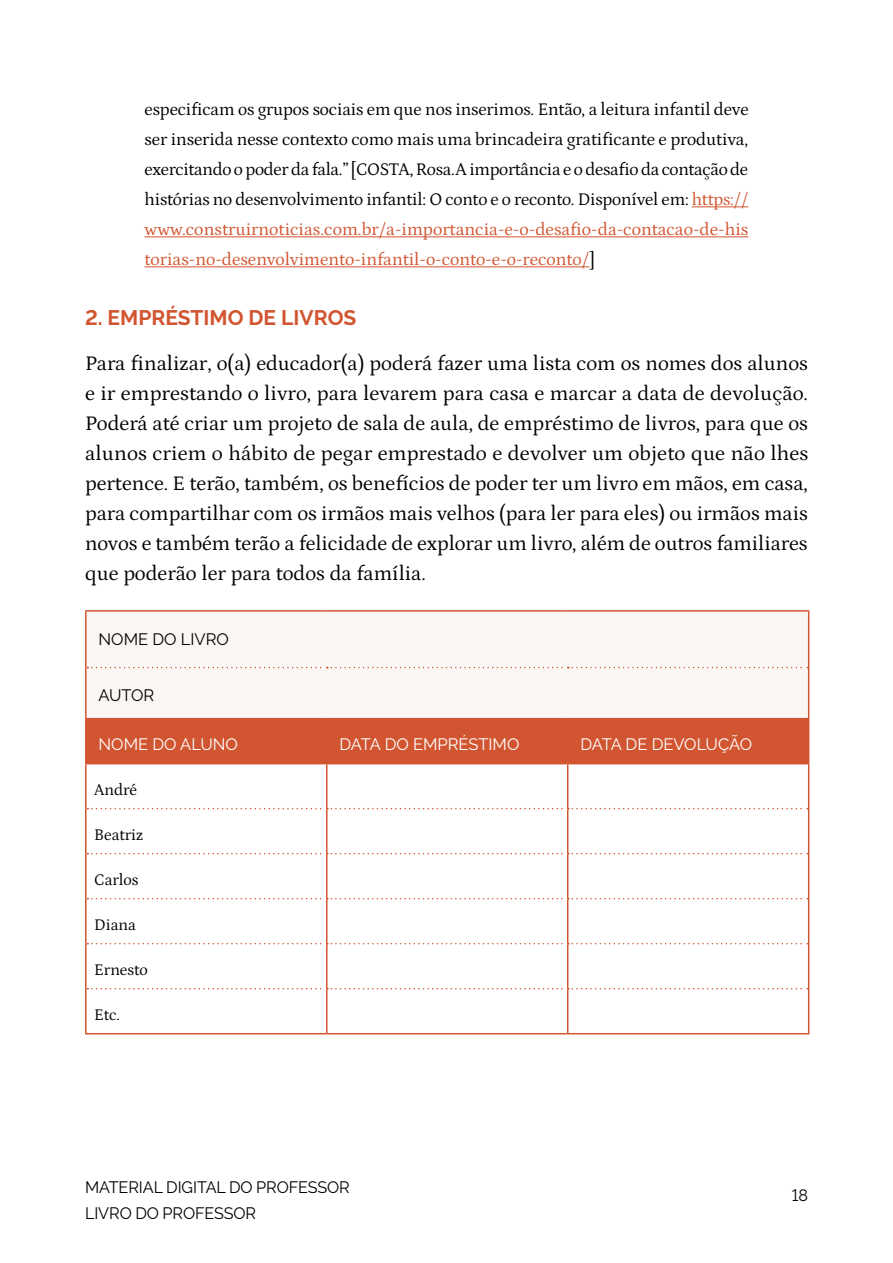
<style>
.page{position:relative;width:893px;height:1263px;background:#fff}
.page>*{position:absolute;margin:0;border:0;box-sizing:border-box;transform-origin:0 0}
.t1{font:21px/30px "Petrona";color:#000;text-align:justify}
.t2{font:700 21px "Raleway";color:#d25531}
.t3{font:18px/30px "Petrona";color:#000;text-align:justify}
.t4{font:16.5px/25.2px "Raleway";letter-spacing:-.005em;color:#000}
.t5{font:16.5px "Raleway";letter-spacing:-.02em;color:#fff}
.t6{font:16.5px "Petrona";letter-spacing:-.005em;color:#000}
.s1{color:#d25531}
</style>
<div class="page">
<hr style="left:692px;top:206px;width:56px;height:1px;background:#d25531">
<hr style="left:145px;top:236px;width:603px;height:1px;background:#d25531">
<hr style="left:145px;top:266px;width:444px;height:1px;background:#d25531">
<div style="left:87px;top:612px;width:721px;height:106px;background:#f9f6f4"></div>
<div style="left:87px;top:719px;width:721px;height:44px;background:#d25531"></div>
<hr style="left:85px;top:989px;width:2px;height:44px;background:#d25531">
<hr style="left:326px;top:989px;width:1px;height:44px;background:#d25531">
<hr style="left:567px;top:989px;width:1px;height:44px;background:#d25531">
<hr style="left:808px;top:989px;width:1px;height:44px;background:#d25531">
<hr style="left:85px;top:1033px;width:242px;height:1px;background:#d25531">
<hr style="left:327px;top:1033px;width:241px;height:1px;background:#d25531">
<hr style="left:568px;top:1033px;width:241px;height:1px;background:#d25531">
<hr style="left:808px;top:612px;width:1px;height:56px;background:#d25531">
<hr style="left:808px;top:668px;width:1px;height:50px;background:#d25531">
<hr style="left:85px;top:668px;width:2px;height:50px;background:#d25531">
<hr style="left:85px;top:718px;width:242px;height:1px;background:#d25531">
<hr style="left:85px;top:719px;width:2px;height:44px;background:#d25531">
<hr style="left:327px;top:718px;width:241px;height:1px;background:#d25531">
<hr style="left:568px;top:718px;width:241px;height:1px;background:#d25531">
<hr style="left:808px;top:719px;width:1px;height:44px;background:#d25531">
<hr style="left:85px;top:763px;width:242px;height:1px;background:#d25531">
<hr style="left:85px;top:764px;width:2px;height:45px;background:#d25531">
<hr style="left:327px;top:763px;width:241px;height:1px;background:#d25531">
<hr style="left:326px;top:764px;width:1px;height:44px;background:#d25531">
<hr style="left:568px;top:763px;width:241px;height:1px;background:#d25531">
<hr style="left:567px;top:764px;width:1px;height:44px;background:#d25531">
<hr style="left:808px;top:764px;width:1px;height:45px;background:#d25531">
<hr style="left:85px;top:809px;width:2px;height:45px;background:#d25531">
<hr style="left:326px;top:809px;width:1px;height:44px;background:#d25531">
<hr style="left:567px;top:809px;width:1px;height:44px;background:#d25531">
<hr style="left:808px;top:809px;width:1px;height:45px;background:#d25531">
<hr style="left:85px;top:854px;width:2px;height:45px;background:#d25531">
<hr style="left:326px;top:854px;width:1px;height:44px;background:#d25531">
<hr style="left:567px;top:854px;width:1px;height:44px;background:#d25531">
<hr style="left:808px;top:854px;width:1px;height:45px;background:#d25531">
<hr style="left:85px;top:899px;width:2px;height:45px;background:#d25531">
<hr style="left:326px;top:899px;width:1px;height:44px;background:#d25531">
<hr style="left:567px;top:899px;width:1px;height:44px;background:#d25531">
<hr style="left:808px;top:899px;width:1px;height:45px;background:#d25531">
<hr style="left:85px;top:944px;width:2px;height:45px;background:#d25531">
<hr style="left:326px;top:944px;width:1px;height:44px;background:#d25531">
<hr style="left:567px;top:944px;width:1px;height:44px;background:#d25531">
<hr style="left:808px;top:944px;width:1px;height:45px;background:#d25531">
<svg style="left:87px;top:808px;width:721px;height:1px"></svg>
<svg style="left:87px;top:853px;width:721px;height:1px"></svg>
<svg style="left:87px;top:898px;width:721px;height:1px"></svg>
<svg style="left:87px;top:943px;width:721px;height:1px"></svg>
<svg style="left:87px;top:988px;width:721px;height:1px"></svg>
<hr style="left:85px;top:610px;width:242px;height:2px;background:#d25531">
<hr style="left:85px;top:612px;width:2px;height:56px;background:#d25531">
<hr style="left:327px;top:610px;width:241px;height:2px;background:#d25531">
<hr style="left:568px;top:610px;width:241px;height:2px;background:#d25531">
<svg style="left:87px;top:667px;width:721px;height:1px"></svg>
<hr style="left:326px;top:719px;width:1px;height:44px;background:#d25531">
<hr style="left:567px;top:719px;width:1px;height:44px;background:#d25531">
<p class="t3" style="left:145px;top:93px;width:605px">especificam os grupos sociais em que nos inserimos. Então, a leitura infantil deve ser inserida nesse contexto como mais uma brincadeira gratificante e produtiva, exercitando o poder da fala.” [COSTA, Rosa.A importância e o desafio da contação de histórias no desenvolvimento infantil: O conto e o reconto. Disponível em: <span class="s1">https:// www.construirnoticias.com.br/a-importancia-e-o-desafio-da-contacao-de-his torias-no-desenvolvimento-infantil-o-conto-e-o-reconto/</span>]</p>
<p class="t2" style="left:85px;top:306px;width:258px">2. EMPRÉSTI MO DE LIVROS</p>
<p class="t1" style="left:85px;top:347px;width:725px">Para finalizar, o(a) educador(a) poderá fazer uma lista com os nomes dos alunos e ir emprestando o livro, para levarem para casa e marcar a data de devolução.<br>Poderá até criar um projeto de sala de aula, de empréstimo de livros, para que os alunos criem o hábito de pegar emprestado e devolver um objeto que não lhes pertence. E terão, também, os benefícios de poder ter um livro em mãos, em casa, para compartilhar com os irmãos mais velhos (para ler para eles) ou irmãos mais novos e também terão a felicidade de explorar um livro, além de outros familiares que poderão ler para todos da família.</p>
<p class="t4" style="left:99px;top:627px;width:13px">NOME</p>
<p class="t4" style="left:152px;top:627px;width:39px">DO LIVRO</p>
<p class="t4" style="left:99px;top:682px;width:57px">AUTOR</p>
<p class="t5" style="left:99px;top:735px;width:26px">NOME</p>
<p class="t5" style="left:152px;top:735px;width:41px">DO ALUNO</p>
<p class="t5" style="left:339px;top:735px;width:23px">DATA</p>
<p class="t5" style="left:385px;top:735px;width:41px">DO EMPR</p>
<p class="t5" style="left:459px;top:735px;width:21px">ÉSTIMO</p>
<p class="t5" style="left:580px;top:735px;width:23px">DATA</p>
<p class="t5" style="left:626px;top:735px;width:38px">DE DEVOLU</p>
<p class="t5" style="left:718px;top:735px;width:33px">ÇÃO</p>
<p class="t6" style="left:94px;top:777px;width:44px">André</p>
<p class="t6" style="left:94px;top:822px;width:50px">Beatriz</p>
<p class="t6" style="left:94px;top:867px;width:46px">Carlos</p>
<p class="t6" style="left:94px;top:912px;width:43px">Diana</p>
<p class="t6" style="left:94px;top:957px;width:55px">Ernesto</p>
<p class="t6" style="left:94px;top:1002px;width:27px">Etc.</p>
<p class="t4" style="left:85px;top:1175px;width:264px">MATERIAL DIGITAL DO PROFESSOR<br>LIVRO DO PROFESSO</p>
<p class="t4" style="left:246px;top:1200px;width:12px">R</p>
<p class="t4" style="left:792px;top:1183px;width:18px">18</p>
</div>
